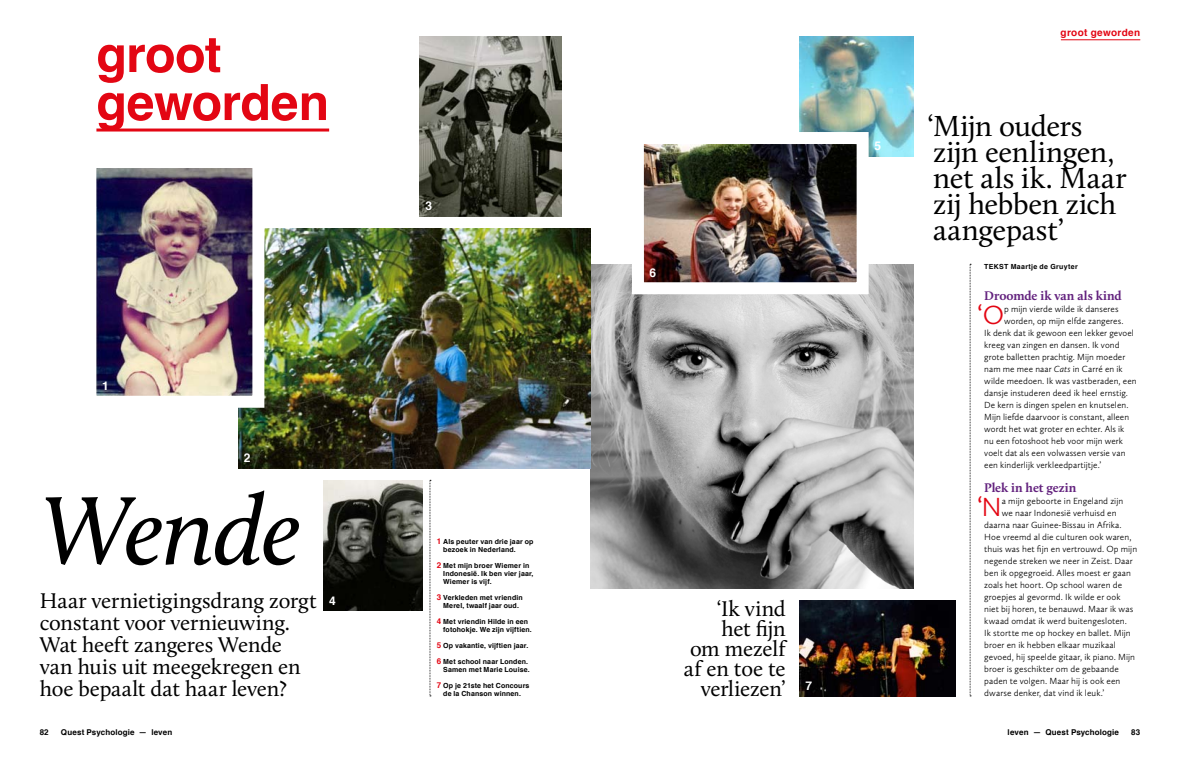
<style>
.page{position:relative;width:1180px;height:757px;background:#fff}
.page>*{position:absolute;margin:0;border:0;box-sizing:border-box;transform-origin:0 0}
.t1{font:italic 100px "Calluna";letter-spacing:-.025em;color:#000}
.t2{font:700 50px/48px "Helvetica";letter-spacing:-.01em;color:#e30613}
.t3{font:30px/26px "Calluna";letter-spacing:-.01em;color:#000}
.t4{font:300 27.2px "Calluna Sans";color:#e30613}
.t5{font:22px/22px "Calluna";letter-spacing:-.01em;color:#000}
.t6{font:700 13px "Calluna";letter-spacing:-.005em;color:#63227e}
.t7{font:700 12px "Helvetica";color:#fff}
.t8{font:700 10px "Helvetica";letter-spacing:.03em;color:#e30613}
.t9{font:300 9.2px "Calluna Sans";letter-spacing:.005em;color:#000}
.t10{font:700 8px "Helvetica";letter-spacing:.015em;color:#000}
.t11{font:700 7px/8px "Helvetica";letter-spacing:.02em;color:#000}
.t12{font:700 7px "Helvetica";letter-spacing:.045em;color:#000}
.s1{font-size:8px;color:#e30613}
.s2{font-style:italic}
</style>
<div class="page">
<hr style="left:1060px;top:39px;width:80px;height:1px;background:#e30613">
<hr style="left:96px;top:129px;width:233px;height:3px;background:#e30613">
<svg style="left:969px;top:264px;width:1px;height:433px"></svg>
<img style="left:590px;top:264px;width:323px;height:324px">
<img style="left:238px;top:228px;width:352px;height:240px">
<img style="left:420px;top:36px;width:141px;height:180px">
<img style="left:799px;top:36px;width:114px;height:120px">
<img style="left:323px;top:480px;width:99px;height:131px">
<img style="left:625px;top:126px;width:249px;height:174px">
<img style="left:799px;top:600px;width:156px;height:96px">
<img style="left:96px;top:168px;width:174px;height:246px">
<svg style="left:429px;top:480px;width:2px;height:217px"></svg>
<h2 class="t2" style="left:96px;top:34px;width:234px">groot geworden</h2>
<h3 class="t7" style="left:102px;top:381px;width:8px">1</h3>
<h3 class="t7" style="left:244px;top:453px;width:8px">2</h3>
<h1 class="t1" style="left:40px;top:470px;width:263px">Wende</h1>
<h3 class="t5" style="left:40px;top:589px;width:279px">Haar vernietigingsdrang zorgt constant voor vernieuwing.<br>Wat heeft zangeres Wende van huis uit meegekregen en hoe bepaalt dat haar leven?</h3>
<h3 class="t7" style="left:329px;top:596px;width:8px">4</h3>
<h3 class="t7" style="left:425px;top:201px;width:8px">3</h3>
<p class="t11" style="left:443px;top:538px;width:92px;text-indent:-6px"><span class="s1">1</span> Als peuter van drie jaar op bezoek in Nederland.</p>
<p class="t11" style="left:443px;top:562px;width:92px;text-indent:-6px"><span class="s1">2</span> Met mijn broer Wiemer in<br>Indonesië. Ik ben vier jaar,<br>Wiemer is vijf.</p>
<p class="t11" style="left:437px;top:594px;width:87px;text-align:center"><span class="s1">3</span> Verkleden met vriendin<br>Merel, twaalf jaar oud.</p>
<p class="t11" style="left:443px;top:618px;width:90px;text-indent:-6px"><span class="s1">4</span> Met vriendin Hilde in een fotohokje. We zijn vijftien.</p>
<p class="t11" style="left:437px;top:642px;width:93px"><span class="s1">5</span> Op vakantie, vijftien jaar.</p>
<p class="t11" style="left:437px;top:658px;width:94px;text-align:right"><span class="s1">6</span> Met school naar Londen.<br>Samen met Marie Louise.</p>
<p class="t11" style="left:437px;top:682px;width:94px;text-align:center"><span class="s1">7</span> Op je 21ste het Concours de la Chanson winnen.</p>
<h3 class="t7" style="left:649px;top:267px;width:8px">6</h3>
<h3 class="t5" style="left:683px;top:598px;width:103px;line-height:20px;text-align:right">‘Ik vind het fijn<br>om mezelf af en toe te verliezen’</h3>
<h3 class="t7" style="left:805px;top:681px;width:8px">7</h3>
<h3 class="t7" style="left:874px;top:141px;width:8px">5</h3>
<p class="t8" style="left:1060px;top:28px;width:81px">groot geworden</p>
<h3 class="t3" style="left:927px;top:113px;width:201px">‘Mijn ouders zijn eenlingen, net als ik. Maar zij hebben zich aangepast’</h3>
<p class="t12" style="left:984px;top:264px;width:95px">TEKST Maartje de Gruyter</p>
<h3 class="t6" style="left:984px;top:288px;width:139px">Droomde ik van als kind</h3>
<h3 class="t4" style="left:977px;top:299px;width:28px">‘O</h3>
<p class="t9" style="left:1004px;top:303px;width:116px">p mijn vierde wilde ik danseres</p>
<p class="t9" style="left:1004px;top:315px;width:121px">worden, op mijn elfde zangeres.</p>
<p class="t9" style="left:984px;top:327px;width:151px">Ik denk dat ik gewoon een lekker gevoel</p>
<p class="t9" style="left:984px;top:339px;width:137px">kreeg van zingen en dansen. Ik vond</p>
<p class="t9" style="left:984px;top:351px;width:142px">grote balletten prachtig. Mijn moeder</p>
<p class="t9" style="left:984px;top:363px;width:140px">nam me mee naar <span class="s2">Cats</span> in Carré en ik</p>
<p class="t9" style="left:984px;top:375px;width:154px">wilde meedoen. Ik was vastberaden, een</p>
<p class="t9" style="left:984px;top:387px;width:145px">dansje instuderen deed ik heel ernstig.</p>
<p class="t9" style="left:984px;top:399px;width:146px">De kern is dingen spelen en knutselen.</p>
<p class="t9" style="left:984px;top:411px;width:146px">Mijn liefde daarvoor is constant, alleen</p>
<p class="t9" style="left:984px;top:423px;width:142px">wordt het wat groter en echter. Als ik</p>
<p class="t9" style="left:984px;top:435px;width:140px">nu een fotoshoot heb voor mijn werk</p>
<p class="t9" style="left:984px;top:447px;width:143px">voelt dat als een volwassen versie van</p>
<p class="t9" style="left:984px;top:459px;width:119px">een kinderlijk verkleedpartijtje.’</p>
<h3 class="t6" style="left:984px;top:480px;width:93px">Plek in het gezin</h3>
<h3 class="t4" style="left:977px;top:491px;width:26px">‘N</h3>
<p class="t9" style="left:1001px;top:495px;width:123px">a mijn geboorte in Engeland zijn</p>
<p class="t9" style="left:1001px;top:507px;width:116px">we naar Indonesië verhuisd en</p>
<p class="t9" style="left:984px;top:519px;width:139px">daarna naar Guinee-Bissau in Afrika.</p>
<p class="t9" style="left:984px;top:531px;width:149px">Hoe vreemd al die culturen ook waren,</p>
<p class="t9" style="left:984px;top:543px;width:154px">thuis was het fijn en vertrouwd. Op mijn</p>
<p class="t9" style="left:984px;top:555px;width:150px">negende streken we neer in Zeist. Daar</p>
<p class="t9" style="left:984px;top:567px;width:148px">ben ik opgegroeid. Alles moest er gaan</p>
<p class="t9" style="left:984px;top:579px;width:139px">zoals het hoort. Op school waren de</p>
<p class="t9" style="left:984px;top:591px;width:138px">groepjes al gevormd. Ik wilde er ook</p>
<p class="t9" style="left:984px;top:603px;width:150px">niet bij horen, te benauwd. Maar ik was</p>
<p class="t9" style="left:984px;top:615px;width:144px">kwaad omdat ik werd buitengesloten.</p>
<p class="t9" style="left:984px;top:627px;width:148px">Ik stortte me op hockey en ballet. Mijn</p>
<p class="t9" style="left:984px;top:639px;width:133px">broer en ik hebben elkaar muzikaal</p>
<p class="t9" style="left:984px;top:651px;width:152px">gevoed, hij speelde gitaar, ik piano. Mijn</p>
<p class="t9" style="left:984px;top:663px;width:136px">broer is geschikter om de gebaande</p>
<p class="t9" style="left:984px;top:675px;width:138px">paden te volgen. Maar hij is ook een</p>
<p class="t9" style="left:984px;top:687px;width:122px">dwarse denker, dat vind ik leuk.’</p>
<p class="t10" style="left:40px;top:728px;width:11px">82</p>
<p class="t10" style="left:61px;top:728px;width:113px">Quest Psychologie — leven</p>
<p class="t10" style="left:1007px;top:728px;width:113px">leven — Quest Psychologie</p>
<p class="t10" style="left:1130px;top:728px;width:11px">83</p>
</div>
